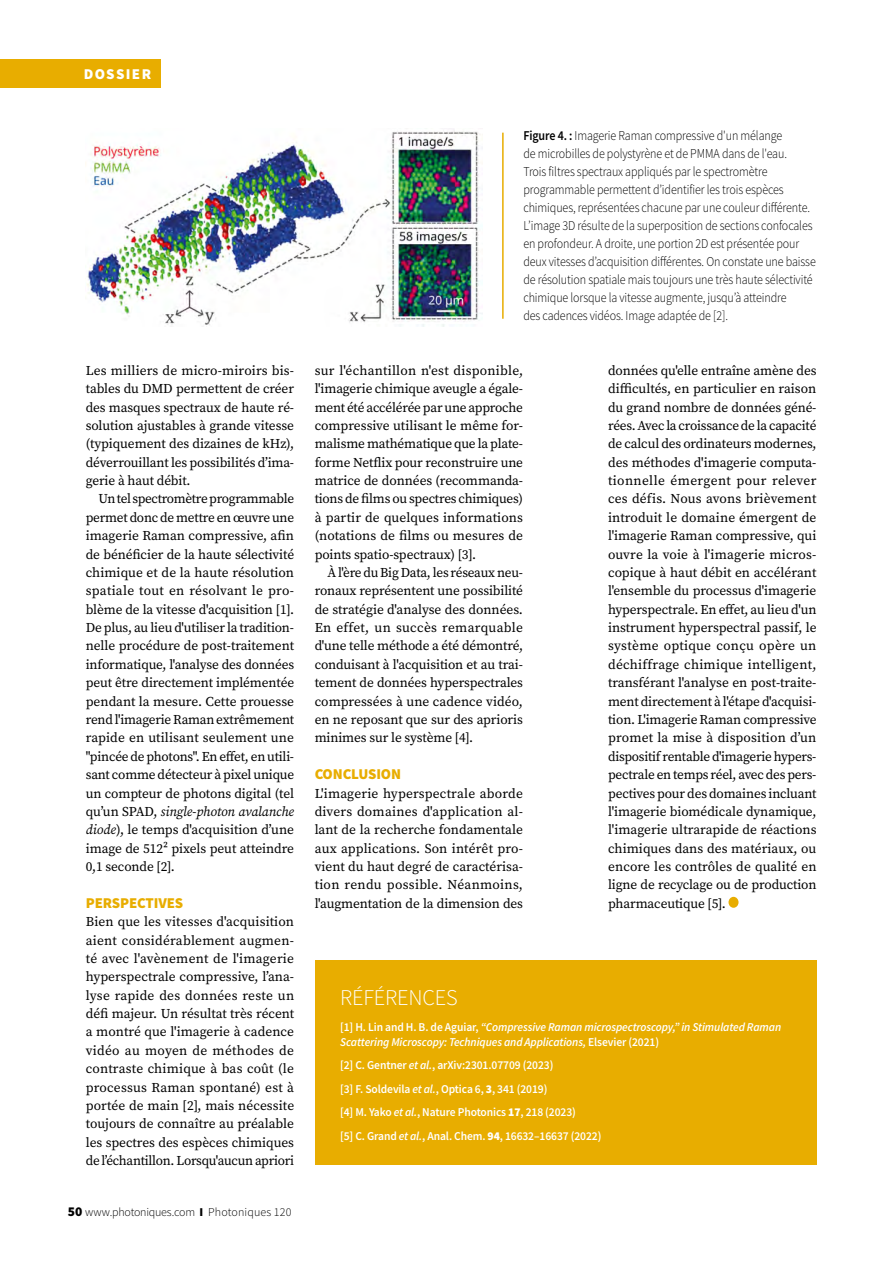
<style>
.page{position:relative;width:893px;height:1263px;background:#fff}
.page>*{position:absolute;margin:0;border:0;box-sizing:border-box;transform-origin:0 0}
.t1{font:300 22.5px "Source Sans Pro";letter-spacing:-.01em;color:#fff}
.t2{font:900 15px "Source Sans Pro";letter-spacing:-.01em;color:#e8ad00}
.t3{font:900 15px "Source Sans Pro";letter-spacing:.09em;color:#fff}
.t4{font:13.5px/18.3px "Source Serif Pro";letter-spacing:-.01em;color:#000;text-align:justify}
.t5{font:300 13.5px/18px "Source Sans Pro";letter-spacing:-.01em;color:#000;scale:.89 1}
.t6{font:600 12px/23.5px "Source Sans Pro";letter-spacing:-.01em;color:#fff;scale:.96 1}
.t7{font:italic 600 12px/15px "Source Sans Pro";letter-spacing:-.01em;color:#fff;scale:.96 1}
.t8{font:300 12px "Source Sans Pro";letter-spacing:.005em;color:#000}
.s1{font-style:italic}
.s2{font-weight:900;font-size:13.5px}
.s3{font-weight:900}
.s4{font-weight:600}
.s5{font-style:normal}
</style>
<div class="page">
<div style="left:0;top:60px;width:161px;height:28px;background:#e8ad00"></div>
<div style="left:315px;top:960px;width:501px;height:205px;background:#e8ad00"></div>
<hr style="left:502px;top:133px;width:2px;height:186px;background:#e8ad00">
<img style="left:87px;top:128px;width:395px;height:198px">
<div style="left:728px;top:897px;width:10px;height:11px;background:#e8ad00;border-radius:50%"></div>
<p class="t3" style="left:84px;top:64px;width:69px">DOSSIER</p>
<p class="t4" style="left:86px;top:361px;width:210px">Les milliers de micro-miroirs bis&shy;tables du DMD permettent de créer des masques spectraux de haute ré&shy;solution ajustables à grande vitesse (typiquement des dizaines de kHz), déverrouillant les possibilités d’ima&shy;gerie à haut débit.</p>
<p class="t4" style="left:86px;top:490px;width:210px;text-indent:13px">Un tel spectromètre programmable permet donc de mettre en œuvre une imagerie Raman compressive, afin de bénéficier de la haute sélectivité chimique et de la haute résolution spatiale tout en résolvant le pro&shy;blème de la vitesse d'acquisition [1].<br>De plus, au lieu d'utiliser la tradition&shy;nelle procédure de post-traitement informatique, l'analyse des données peut être directement implémentée pendant la mesure. Cette prouesse rend l'imagerie Raman extrêmement rapide en utilisant seulement une "pincée de photons". En effet, en utili&shy;sant comme détecteur à pixel unique un compteur de photons digital (tel qu’un SPAD, <span class="s1">single-photon avalanche diode</span>), le temps d'acquisition d’une image de 512² pixels peut atteindre 0,1 seconde [2].</p>
<p class="t2" style="left:86px;top:892px;width:99px">PERSPECTIVES</p>
<p class="t4" style="left:86px;top:912px;width:210px">Bien que les vitesses d'acquisition aient considérablement augmen&shy;té avec l'avènement de l'imagerie hyperspectrale compressive, l’ana&shy;lyse rapide des données reste un défi majeur. Un résultat très récent a montré que l'imagerie à cadence vidéo au moyen de méthodes de contraste chimique à bas coût (le processus Raman spontané) est à portée de main [2], mais nécessite toujours de connaître au préalable les spectres des espèces chimiques de l’échantillon. Lorsqu'aucun apriori</p>
<p class="t8" style="left:68px;top:1205px;width:225px"><span class="s2">50</span> www.photoniques.com <span class="s3">I</span> Photoniques 120</p>
<p class="t5" style="left:523px;top:127px;width:330px"><span class="s4">Figure 4. :</span> Imagerie Raman compressive d'un mélange<br>de microbilles de polystyrène et de PMMA dans de l'eau.<br>Trois filtres spectraux appliqués par le spectromètre programmable permettent d’identifier les trois espèces chimiques, représentées chacune par une couleur différente.<br>L’image 3D résulte de la superposition de sections confocales en profondeur. A droite, une portion 2D est présentée pour deux vitesses d’acquisition différentes. On constate une baisse de résolution spatiale mais toujours une très haute sélectivité chimique lorsque la vitesse augmente, jusqu’à atteindre<br>des cadences vidéos. Image adaptée de [2].</p>
<p class="t4" style="left:315px;top:361px;width:210px">sur l'échantillon n'est disponible, l'imagerie chimique aveugle a égale&shy;ment été accélérée par une approche compressive utilisant le même for&shy;malisme mathématique que la plate&shy;forme Netflix pour reconstruire une matrice de données (recommanda&shy;tions de films ou spectres chimiques) à partir de quelques informations (notations de films ou mesures de points spatio-spectraux) [3].</p>
<p class="t4" style="left:315px;top:563px;width:210px;text-indent:13px">À l'ère du Big Data, les réseaux neu&shy;ronaux représentent une possibilité de stratégie d'analyse des données.<br>En effet, un succès remarquable d'une telle méthode a été démontré, conduisant à l'acquisition et au trai&shy;tement de données hyperspectrales compressées à une cadence vidéo, en ne reposant que sur des aprioris minimes sur le système [4].</p>
<p class="t2" style="left:315px;top:764px;width:88px">CONCLUSION</p>
<p class="t4" style="left:315px;top:784px;width:210px">L'imagerie hyperspectrale aborde divers domaines d'application al&shy;lant de la recherche fondamentale aux applications. Son intérêt pro&shy;vient du haut degré de caractérisa&shy;tion rendu possible. Néanmoins, l'augmentation de la dimension des</p>
<p class="t4" style="left:608px;top:361px;width:210px">données qu'elle entraîne amène des difficultés, en particulier en raison du grand nombre de données géné&shy;rées. Avec la croissance de la capacité de calcul des ordinateurs modernes, des méthodes d'imagerie computa&shy;tionnelle émergent pour relever ces défis. Nous avons brièvement introduit le domaine émergent de l'imagerie Raman compressive, qui ouvre la voie à l'imagerie micros&shy;copique à haut débit en accélérant l'ensemble du processus d'imagerie hyperspectrale. En effet, au lieu d'un instrument hyperspectral passif, le système optique conçu opère un déchiffrage chimique intelligent, transférant l'analyse en post-traite&shy;ment directement à l'étape d'acquisi&shy;tion. L'imagerie Raman compressive promet la mise à disposition d’un dispositif rentable d'imagerie hypers&shy;pectrale en temps réel, avec des pers&shy;pectives pour des domaines incluant l'imagerie biomédicale dynamique, l'imagerie ultrarapide de réactions chimiques dans des matériaux, ou encore les contrôles de qualité en ligne de recyclage ou de production pharmaceutique [5].</p>
<h1 class="t1" style="left:340px;top:983px;width:119px">RÉFÉRENCES</h1>
<p class="t7" style="left:340px;top:1019px;width:461px"><span class="s5">[1] H. Lin and H. B. de Aguiar,</span> “Compressive Raman microspectroscopy,” in Stimulated Raman<br>Scattering Microscopy: Techniques and Applications, <span class="s5">Elsevier (2021)</span></p>
<p class="t6" style="left:340px;top:1053px;width:274px">[2] C. Gentner <span class="s1">et al.</span>, arXiv:2301.07709 (2023)<br>[3] F. Soldevila <span class="s1">et al.</span>, Optica 6, <span class="s3">3</span>, 341 (2019)<br>[4] M. Yako <span class="s1">et al.</span>, Nature Photonics <span class="s3">17</span>, 218 (2023)<br>[5] C. Grand <span class="s1">et al.</span>, Anal. Chem. <span class="s3">94</span>, 16632–16637 (2022)</p>
</div>
